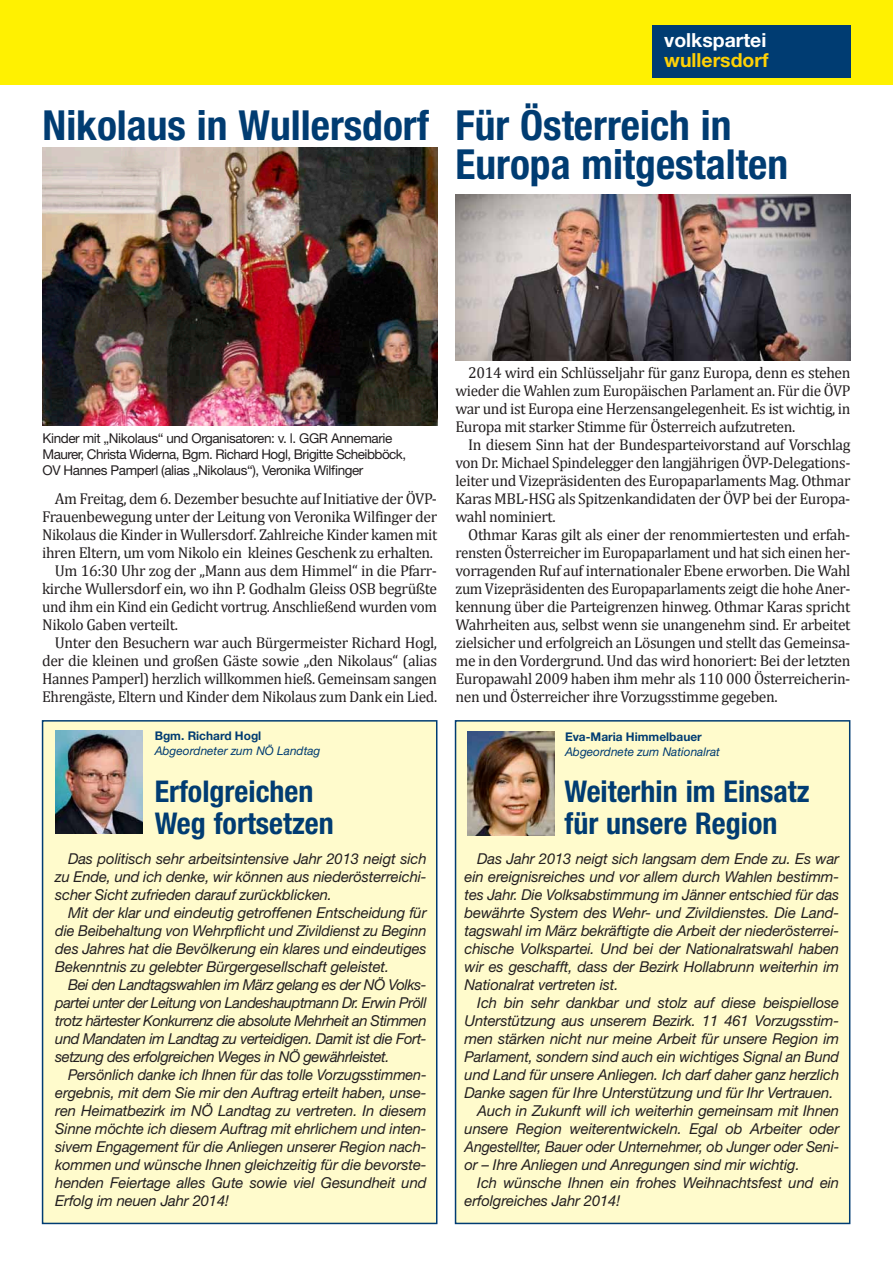
<style>
.page{position:relative;width:893px;height:1263px;background:#fff}
.page>*{position:absolute;margin:0;border:0;box-sizing:border-box;transform-origin:0 0}
.t1{font:700 condensed 41.55px/38.5px "Helvetica Neue";color:#003c72}
.t2{font:700 condensed 30px/31.5px "Helvetica Neue";color:#003c72}
.t3{font:700 19.35px "Helvetica Neue";color:#fed105}
.t4{font:700 19.35px "Helvetica Neue";color:#fff}
.t5{font:15.75px/18px "Cambria";letter-spacing:-.025em;color:#231f20;text-align:justify}
.t6{font:15.75px "Cambria";letter-spacing:-.025em;color:#231f20;scale:.96 1}
.t7{font:italic 15px/18px "Helvetica Neue";letter-spacing:-.01em;color:#231f20;text-align:justify}
.t8{font:italic 15px/18px "Helvetica Neue";letter-spacing:-.01em;color:#231f20;text-align:justify;scale:.96 1}
.t9{font:13.5px/16.2px "Helvetica Neue";letter-spacing:-.03em;color:#231f20}
.t10{font:italic 12px "Helvetica Neue";color:#003c72}
.t11{font:700 12px "Helvetica Neue";color:#003c72}
</style>
<div class="page">
<div style="left:0;top:0;width:893px;height:85px;background:#fff101"></div>
<div style="left:652px;top:26px;width:199px;height:52px;background:#003c72"></div>
<div style="left:42px;top:720px;width:395px;height:504px;background:#fffbcc;border:2px solid #003c72"></div>
<div style="left:455px;top:720px;width:395px;height:504px;background:#fffbcc;border:2px solid #003c72"></div>
<img style="left:468px;top:732px;width:86px;height:103px">
<img style="left:56px;top:730px;width:87px;height:104px">
<img style="left:43px;top:147px;width:394px;height:278px">
<img style="left:455px;top:195px;width:395px;height:165px">
<h1 class="t1" style="left:43px;top:106px;width:388px">Nikolaus in Wullersdorf</h1>
<p class="t4" style="left:664px;top:29px;width:104px">volkspartei</p>
<p class="t3" style="left:664px;top:48px;width:106px">-wullersdorf</p>
<h1 class="t1" style="left:455px;top:106px;width:334px">Für Österreich in<br>Europa mitgestalten</h1>
<p class="t9" style="left:43px;top:430px;width:365px">Kinder mit „Nikolaus“ und Organisatoren: v. l. GGR Annemarie<br>Maurer, Christa Widerna, Bgm. Richard Hogl, Brigitte Scheibböck,<br>OV Hannes Pamperl (alias „Nikolaus“), Veronika Wilfinger</p>
<p class="t5" style="left:55px;top:490px;width:384px">Am Freitag, dem 6. Dezember besuchte auf Initiative der ÖVP-</p>
<p class="t5" style="left:42px;top:508px;width:396px">Frauenbewegung unter der Leitung von Veronika Wilfinger der</p>
<p class="t6" style="left:42px;top:525px;width:413px">Nikolaus die Kinder in Wullersdorf. Zahlreiche Kinder kamen mit</p>
<p class="t5" style="left:42px;top:544px;width:392px">ihren Eltern, um vom Nikolo ein kleines Geschenk zu erhalten.</p>
<p class="t5" style="left:55px;top:562px;width:384px">Um 16:30 Uhr zog der „Mann aus dem Himmel“ in die Pfarr-</p>
<p class="t5" style="left:42px;top:580px;width:396px">kirche Wullersdorf ein, wo ihn P. Godhalm Gleiss OSB begrüßte</p>
<p class="t6" style="left:42px;top:597px;width:413px">und ihm ein Kind ein Gedicht vortrug. Anschließend wurden vom</p>
<p class="t5" style="left:42px;top:616px;width:137px">Nikolo Gaben verteilt.</p>
<p class="t5" style="left:55px;top:634px;width:384px">Unter den Besuchern war auch Bürgermeister Richard Hogl,</p>
<p class="t5" style="left:42px;top:652px;width:396px">der die kleinen und großen Gäste sowie „den Nikolaus“ (alias</p>
<p class="t5" style="left:42px;top:670px;width:396px">Hannes Pamperl) herzlich willkommen hieß. Gemeinsam sangen</p>
<p class="t5" style="left:42px;top:688px;width:396px">Ehrengäste, Eltern und Kinder dem Nikolaus zum Dank ein Lied.</p>
<p class="t11" style="left:155px;top:728px;width:108px">Bgm. Richard Hogl</p>
<p class="t10" style="left:155px;top:743px;width:167px">Abgeordneter zum NÖ Landtag</p>
<h2 class="t2" style="left:155px;top:775px;width:180px">Erfolgreichen<br>Weg fortsetzen</h2>
<p class="t7" style="left:55px;top:849px;width:373px;text-indent:13px">Das politisch sehr arbeitsintensive Jahr 2013 neigt sich zu Ende, und ich denke, wir können aus niederösterreichi&shy;scher Sicht zufrieden darauf zurückblicken.</p>
<p class="t7" style="left:55px;top:903px;width:373px;text-indent:13px">Mit der klar und eindeutig getroffenen Entscheidung für die Beibehaltung von Wehrpflicht und Zivildienst zu Beginn des Jahres hat die Bevölkerung ein klares und eindeutiges Bekenntnis zu gelebter Bürgergesellschaft geleistet.</p>
<p class="t7" style="left:55px;top:975px;width:373px;text-indent:13px">Bei den Landtagswahlen im März gelang es der NÖ Volks&shy;partei unter der Leitung von Landeshauptmann Dr. Erwin Pröll trotz härtester Konkurrenz die absolute Mehrheit an Stimmen und Mandaten im Landtag zu verteidigen. Damit ist die Fort&shy;setzung des erfolgreichen Weges in NÖ gewährleistet.</p>
<p class="t8" style="left:55px;top:1065px;width:388px;text-indent:13px">Persönlich danke ich Ihnen für das tolle Vorzugsstimmen&shy;ergebnis, mit dem Sie mir den Auftrag erteilt haben, unse&shy;ren Heimatbezirk im NÖ Landtag zu vertreten. In diesem Sinne möchte ich diesem Auftrag mit ehrlichem und inten&shy;sivem Engagement für die Anliegen unserer Region nach&shy;kommen und wünsche Ihnen gleichzeitig für die bevorste&shy;henden Feiertage alles Gute sowie viel Gesundheit und Erfolg im neuen Jahr 2014!</p>
<p class="t5" style="left:455px;top:364px;width:396px;text-indent:13px">2014 wird ein Schlüsseljahr für ganz Europa, denn es stehen wieder die Wahlen zum Europäischen Parlament an. Für die ÖVP war und ist Europa eine Herzensangelegenheit. Es ist wichtig, in Europa mit starker Stimme für Österreich aufzutreten.</p>
<p class="t5" style="left:455px;top:436px;width:396px;text-indent:13px">In diesem Sinn hat der Bundesparteivorstand auf Vorschlag von Dr. Michael Spindelegger den langjährigen ÖVP-Delegations&shy;leiter und Vizepräsidenten des Europaparlaments Mag. Othmar Karas MBL-HSG als Spitzenkandidaten der ÖVP bei der Europa&shy;wahl nominiert.</p>
<p class="t5" style="left:455px;top:526px;width:396px;text-indent:13px">Othmar Karas gilt als einer der renommiertesten und erfah&shy;rensten Österreicher im Europaparlament und hat sich einen her&shy;vorragenden Ruf auf internationaler Ebene erworben. Die Wahl zum Vizepräsidenten des Europaparlaments zeigt die hohe Aner&shy;kennung über die Parteigrenzen hinweg. Othmar Karas spricht Wahrheiten aus, selbst wenn sie unangenehm sind. Er arbeitet zielsicher und erfolgreich an Lösungen und stellt das Gemeinsa&shy;me in den Vordergrund. Und das wird honoriert: Bei der letzten Europawahl 2009 haben ihm mehr als 110 000 Österreicherin&shy;nen und Österreicher ihre Vorzugsstimme gegeben.</p>
<p class="t11" style="left:565px;top:729px;width:138px">Eva-Maria Himmelbauer</p>
<p class="t10" style="left:565px;top:744px;width:156px">Abgeordnete zum Nationalrat</p>
<h2 class="t2" style="left:564px;top:775px;width:247px">Weiterhin im Einsatz für unsere Region</h2>
<p class="t7" style="left:465px;top:849px;width:376px;text-indent:13px">Das Jahr 2013 neigt sich langsam dem Ende zu. Es war ein ereignisreiches und vor allem durch Wahlen bestimm&shy;tes Jahr. Die Volksabstimmung im Jänner entschied für das bewährte System des Wehr- und Zivildienstes. Die Land&shy;tagswahl im März bekräftigte die Arbeit der niederösterrei&shy;chische Volkspartei. Und bei der Nationalratswahl haben wir es geschafft, dass der Bezirk Hollabrunn weiterhin im Nationalrat vertreten ist.</p>
<p class="t7" style="left:477px;top:993px;width:363px">Ich bin sehr dankbar und stolz auf diese beispiellose</p>
<p class="t7" style="left:465px;top:1011px;width:376px">Unterstützung aus unserem Bezirk. 11 461 Vorzugsstim-</p>
<p class="t7" style="left:465px;top:1029px;width:376px">men stärken nicht nur meine Arbeit für unsere Region im</p>
<p class="t7" style="left:465px;top:1047px;width:376px">Parlament, sondern sind auch ein wichtiges Signal an Bund</p>
<p class="t7" style="left:465px;top:1065px;width:376px">und Land für unsere Anliegen. Ich darf daher ganz herzlich</p>
<p class="t7" style="left:465px;top:1083px;width:370px">Danke sagen für Ihre Unterstützung und für Ihr Vertrauen.</p>
<p class="t7" style="left:477px;top:1101px;width:363px">Auch in Zukunft will ich weiterhin gemeinsam mit Ihnen</p>
<p class="t7" style="left:465px;top:1119px;width:376px">unsere Region weiterentwickeln. Egal ob Arbeiter oder</p>
<p class="t8" style="left:465px;top:1137px;width:392px">Angestellter, Bauer oder Unternehmer, ob Junger oder Seni-</p>
<p class="t7" style="left:465px;top:1155px;width:337px">or – Ihre Anliegen und Anregungen sind mir wichtig.</p>
<p class="t7" style="left:477px;top:1173px;width:363px">Ich wünsche Ihnen ein frohes Weihnachtsfest und ein</p>
<p class="t7" style="left:465px;top:1191px;width:157px">erfolgreiches Jahr 2014!</p>
</div>
